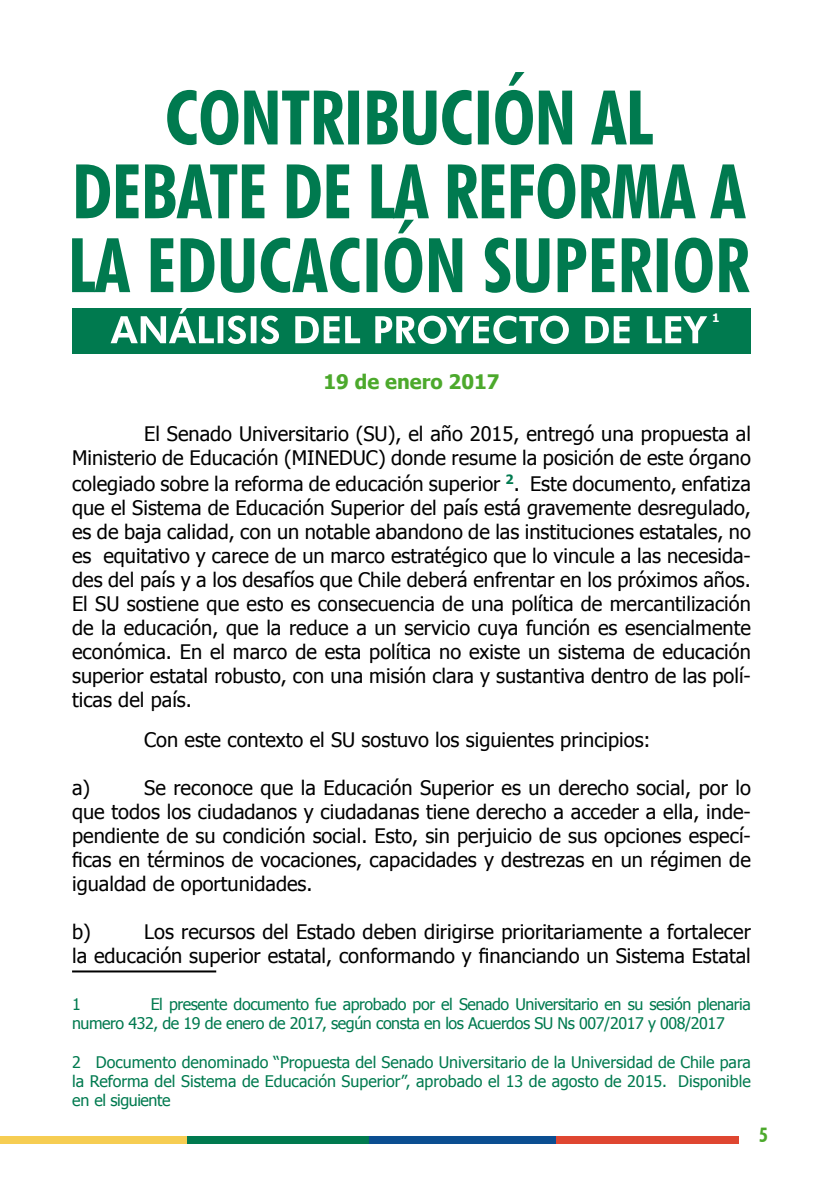
<style>
.page{position:relative;width:823px;height:1191px;background:#fff}
.page>*{position:absolute;margin:0;border:0;box-sizing:border-box;transform-origin:0 0}
.t1{font:20px/24px "Tahoma";color:#000;text-align:right}
.t2{font:700 20px "Tahoma";color:#4ca92c}
.t3{font:700 condensed 20px "Futura BT";color:#4ca92c}
.t4{font:16px/19.2px "Tahoma";letter-spacing:-.025em;color:#007a4f}
.t5{font:700 11.6px "Tahoma";color:#fff}
</style>
<div class="page">
<div style="left:552px;top:1136px;width:186px;height:7px;background:#df4631"></div>
<div style="left:183px;top:1136px;width:186px;height:7px;background:#007a4f"></div>
<div style="left:369px;top:1136px;width:187px;height:7px;background:#0b4e91"></div>
<div style="left:0;top:1136px;width:186px;height:7px;background:#f6cd53"></div>
<div style="left:72px;top:308px;width:678px;height:45px;background:#007a4f"></div>
<svg style="left:72px;top:220px;width:677px;height:73px"></svg>
<svg style="left:76px;top:164px;width:669px;height:55px"></svg>
<svg style="left:167px;top:72px;width:485px;height:73px"></svg>
<svg style="left:110px;top:308px;width:596px;height:36px"></svg>
<hr style="left:72px;top:970px;width:144px;height:2px;background:#000">
<p class="t5" style="left:711px;top:310px;width:9px">1</p>
<p class="t2" style="left:323px;top:367px;width:178px">19 de enero 2017</p>
<p class="t1" style="left:72px;top:422px;width:680px">El Senado Universitario (SU), el año 2015, entregó una propuesta al<br>Ministerio de Educación (MINEDUC) donde resume la posición de este órgano</p>
<p class="t1" style="left:72px;top:473px;width:680px;text-align:justify">colegiado sobre la reforma de educación superior <sup>2</sup>. Este documento, enfatiza que el Sistema de Educación Superior del país está gravemente desregulado, es de baja calidad, con un notable abandono de las instituciones estatales, no es equitativo y carece de un marco estratégico que lo vincule a las necesida&shy;des del país y a los desafíos que Chile deberá enfrentar en los próximos años.<br>El SU sostiene que esto es consecuencia de una política de mercantilización de la educación, que la reduce a un servicio cuya función es esencialmente económica. En el marco de esta política no existe un sistema de educación superior estatal robusto, con una misión clara y sustantiva dentro de las polí&shy;ticas del país.</p>
<p class="t1" style="left:144px;top:729px;width:507px">Con este contexto el SU sostuvo los siguientes principios:</p>
<p class="t1" style="left:72px;top:777px;width:20px">a)</p>
<p class="t1" style="left:72px;top:777px;width:680px;text-align:justify;text-indent:72px">Se reconoce que la Educación Superior es un derecho social, por lo que todos los ciudadanos y ciudadanas tiene derecho a acceder a ella, inde&shy;pendiente de su condición social. Esto, sin perjuicio de sus opciones especí&shy;ficas en términos de vocaciones, capacidades y destrezas en un régimen de igualdad de oportunidades.</p>
<p class="t1" style="left:72px;top:921px;width:20px">b)</p>
<p class="t1" style="left:72px;top:921px;width:680px">Los recursos del Estado deben dirigirse prioritariamente a fortalecer<br>la educación superior estatal, conformando y financiando un Sistema Estatal</p>
<p class="t4" style="left:72px;top:995px;width:10px">1</p>
<p class="t4" style="left:72px;top:995px;width:680px;text-indent:78px">El presente documento fue aprobado por el Senado Universitario en su sesión plenaria numero 432, de 19 de enero de 2017, según consta en los Acuerdos SU Ns 007/2017 y 008/2017</p>
<p class="t4" style="left:72px;top:1053px;width:680px;text-align:justify">2 Documento denominado “Propuesta del Senado Universitario de la Universidad de Chile para la Reforma del Sistema de Educación Superior”, aprobado el 13 de agosto de 2015. Disponible en el siguiente</p>
<p class="t3" style="left:758px;top:1123px;width:10px">5</p>
</div>
